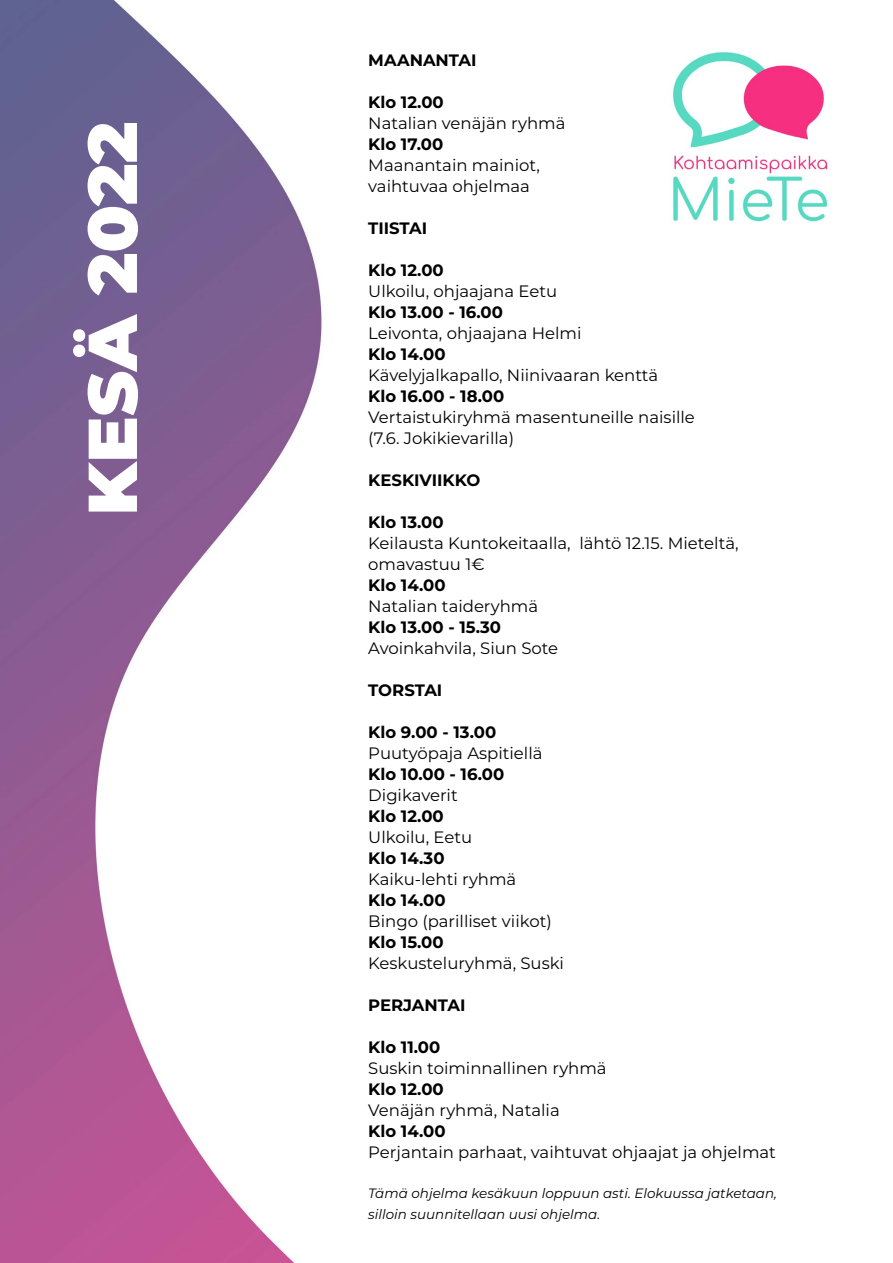
<style>
.page{position:relative;width:893px;height:1263px;background:#fff}
.page>*{position:absolute;margin:0;border:0;box-sizing:border-box;transform-origin:0 0}
.t1{font:900 69px "Montserrat";color:#fff}
.t2{font:16.5px/21px "Montserrat";color:#000}
.t3{font:700 16.5px "Montserrat";color:#000}
.t4{font:italic 13.5px/21px "Montserrat";color:#000}
</style>
<div class="page">
<img style="left:0;top:0;width:322px;height:1263px">
<img style="left:672px;top:52px;width:156px;height:170px">
<p class="t1" style="left:61px;top:515px;width:396px;rotate:-90deg">KESÄ 2022</p>
<p class="t3" style="left:368px;top:48px;width:110px">MAANANTAI</p>
<p class="t3" style="left:368px;top:90px;width:77px">Klo 12.00</p>
<p class="t2" style="left:368px;top:112px;width:199px">Natalian venäjän ryhmä</p>
<p class="t3" style="left:368px;top:132px;width:77px">Klo 17.00</p>
<p class="t2" style="left:368px;top:154px;width:173px">Maanantain mainiot,</p>
<p class="t2" style="left:368px;top:175px;width:163px">vaihtuvaa ohjelmaa</p>
<p class="t3" style="left:368px;top:216px;width:61px">TIISTAI</p>
<p class="t3" style="left:368px;top:258px;width:77px">Klo 12.00</p>
<p class="t2" style="left:368px;top:280px;width:190px">Ulkoilu, ohjaajana Eetu</p>
<p class="t3" style="left:368px;top:300px;width:136px">Klo 13.00 - 16.00</p>
<p class="t2" style="left:368px;top:322px;width:215px">Leivonta, ohjaajana Helmi</p>
<p class="t3" style="left:368px;top:342px;width:79px">Klo 14.00</p>
<p class="t2" style="left:368px;top:364px;width:292px">Kävelyjalkapallo, Niinivaaran kenttä</p>
<p class="t3" style="left:368px;top:384px;width:138px">Klo 16.00 - 18.00</p>
<p class="t2" style="left:368px;top:406px;width:328px">Vertaistukiryhmä masentuneille naisille</p>
<p class="t2" style="left:368px;top:427px;width:147px">(7.6. Jokikievarilla)</p>
<p class="t3" style="left:368px;top:468px;width:114px">KESKIVIIKKO</p>
<p class="t3" style="left:368px;top:510px;width:77px">Klo 13.00</p>
<p class="t2" style="left:368px;top:532px;width:372px">Keilausta Kuntokeitaalla, lähtö 12.15. Mieteltä, omavastuu 1€</p>
<p class="t3" style="left:368px;top:573px;width:79px">Klo 14.00</p>
<p class="t2" style="left:368px;top:595px;width:171px">Natalian taideryhmä</p>
<p class="t3" style="left:368px;top:615px;width:134px">Klo 13.00 - 15.30</p>
<p class="t2" style="left:368px;top:637px;width:191px">Avoinkahvila, Siun Sote</p>
<p class="t3" style="left:368px;top:678px;width:76px">TORSTAI</p>
<p class="t3" style="left:368px;top:720px;width:129px">Klo 9.00 - 13.00</p>
<p class="t2" style="left:368px;top:742px;width:176px">Puutyöpaja Aspitiellä</p>
<p class="t3" style="left:368px;top:762px;width:137px">Klo 10.00 - 16.00</p>
<p class="t2" style="left:368px;top:784px;width:91px">Digikaverit</p>
<p class="t3" style="left:368px;top:804px;width:77px">Klo 12.00</p>
<p class="t2" style="left:368px;top:826px;width:105px">Ulkoilu, Eetu</p>
<p class="t3" style="left:368px;top:846px;width:78px">Klo 14.30</p>
<p class="t2" style="left:368px;top:868px;width:150px">Kaiku-lehti ryhmä</p>
<p class="t3" style="left:368px;top:888px;width:79px">Klo 14.00</p>
<p class="t2" style="left:368px;top:910px;width:185px">Bingo (parilliset viikot)</p>
<p class="t3" style="left:368px;top:930px;width:77px">Klo 15.00</p>
<p class="t2" style="left:368px;top:952px;width:197px">Keskusteluryhmä, Suski</p>
<p class="t3" style="left:368px;top:993px;width:99px">PERJANTAI</p>
<p class="t3" style="left:368px;top:1035px;width:74px">Klo 11.00</p>
<p class="t2" style="left:368px;top:1057px;width:240px">Suskin toiminnallinen ryhmä</p>
<p class="t3" style="left:368px;top:1077px;width:77px">Klo 12.00</p>
<p class="t2" style="left:368px;top:1099px;width:193px">Venäjän ryhmä, Natalia</p>
<p class="t3" style="left:368px;top:1119px;width:79px">Klo 14.00</p>
<p class="t2" style="left:368px;top:1141px;width:409px">Perjantain parhaat, vaihtuvat ohjaajat ja ohjelmat</p>
<p class="t4" style="left:368px;top:1182px;width:410px">Tämä ohjelma kesäkuun loppuun asti. Elokuussa jatketaan, silloin suunnitellaan uusi ohjelma.</p>
</div>
